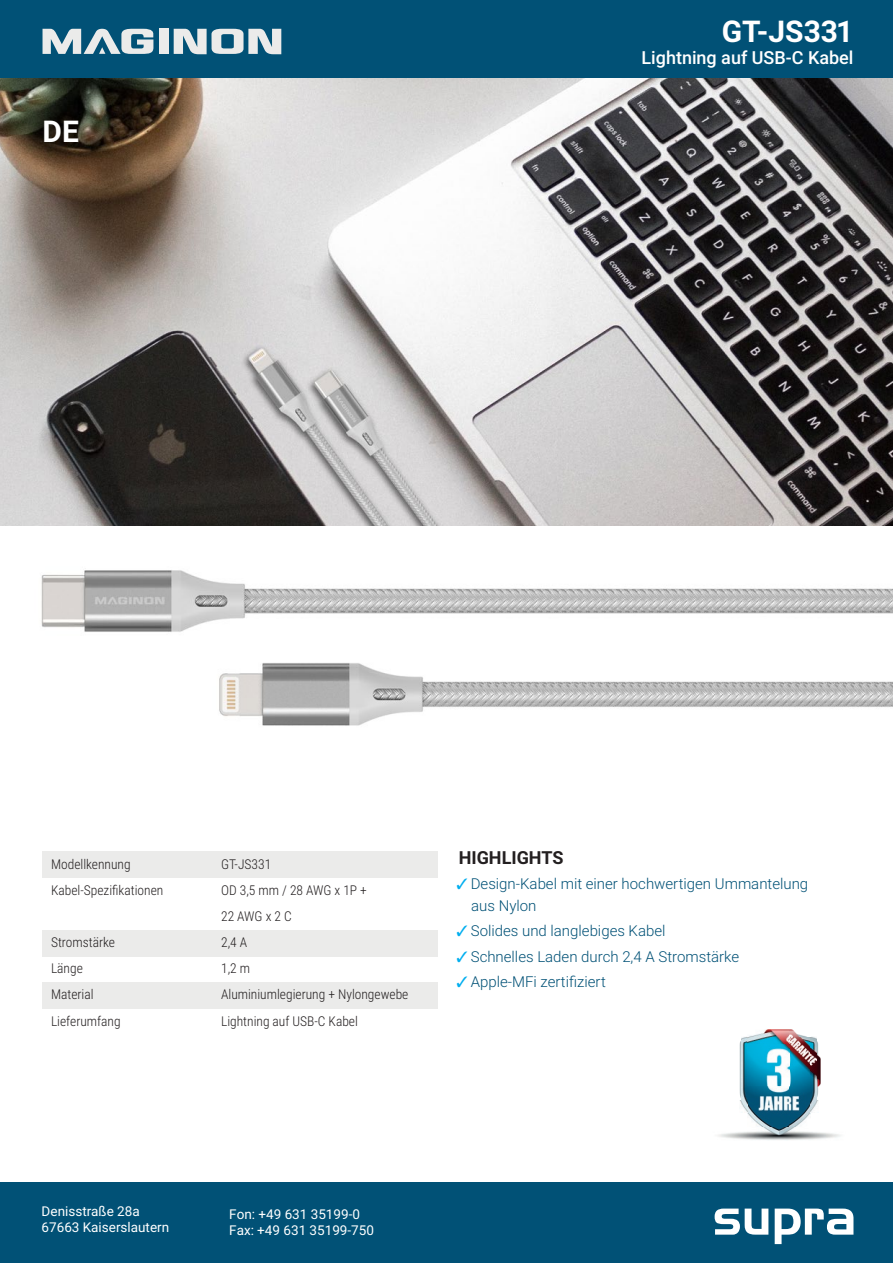
<style>
.page{position:relative;width:893px;height:1263px;background:#fff}
.page>*{position:absolute;margin:0;border:0;box-sizing:border-box;transform-origin:0 0}
.t1{font:700 30px "Roboto";color:#fff}
.t2{font:500 18px "Roboto";color:#fff}
._020_bold{font:700 18px "Roboto";color:#231f20}
.t3{font:300 15px/21.3px "Roboto";color:#015176}
.t4{font:300 13.5px/26.1px "Roboto Condensed";color:#231f20}
.t5{font:13.5px/16.2px "Roboto";color:#fff}
.s1{color:#00aeef}
</style>
<div class="page">
<div style="left:0;top:0;width:893px;height:79px;background:#015176"></div>
<div style="left:159px;top:29px;width:9px;height:25px;background:#ebebea"></div>
<svg style="left:174px;top:29px;width:107px;height:25px"></svg>
<svg style="left:43px;top:29px;width:110px;height:25px"></svg>
<div style="left:0;top:1183px;width:893px;height:80px;background:#015176"></div>
<svg style="left:715px;top:1208px;width:138px;height:36px"></svg>
<img style="left:0;top:79px;width:893px;height:446px">
<img style="left:718px;top:1126px;width:122px;height:14px">
<img style="left:747px;top:1030px;width:64px;height:96px">
<img style="left:740px;top:1037px;width:7px;height:75px">
<img style="left:811px;top:1037px;width:7px;height:75px">
<img style="left:739px;top:1043px;width:1px;height:51px">
<img style="left:818px;top:1045px;width:3px;height:42px">
<div style="left:43px;top:982px;width:395px;height:27px;background:#ebebea"></div>
<div style="left:43px;top:930px;width:395px;height:26px;background:#ebebea"></div>
<div style="left:43px;top:852px;width:395px;height:26px;background:#ebebea"></div>
<img style="left:41px;top:570px;width:852px;height:62px">
<img style="left:219px;top:663px;width:674px;height:63px">
<p class="t1" style="left:43px;top:110px;width:38px">DE</p>
<p class="t1" style="left:722px;top:10px;width:133px">GT-JS331</p>
<p class="t2" style="left:641px;top:45px;width:213px">Lightning auf USB-C Kabel</p>
<p class="t4" style="left:51px;top:850px;width:81px">Modellkennung</p>
<p class="t4" style="left:221px;top:850px;width:52px">GT-JS331</p>
<p class="t4" style="left:51px;top:876px;width:114px">Kabel-Spezifikationen</p>
<p class="t4" style="left:221px;top:876px;width:147px">OD 3,5 mm / 28 AWG x 1P +<br>22AWGx2C</p>
<p class="t4" style="left:51px;top:929px;width:66px">Stromstärke</p>
<p class="t4" style="left:221px;top:929px;width:28px">2,4 A</p>
<p class="t4" style="left:51px;top:955px;width:33px">Länge</p>
<p class="t4" style="left:221px;top:955px;width:31px">1,2 m</p>
<p class="t4" style="left:51px;top:981px;width:44px">Material</p>
<p class="t4" style="left:221px;top:981px;width:189px">Aluminiumlegierung + Nylongewebe</p>
<p class="t4" style="left:51px;top:1007px;width:71px">Lieferumfang</p>
<p class="t4" style="left:221px;top:1007px;width:138px">Lightning auf USB-C Kabel</p>
<p class="_020_bold" style="left:459px;top:845px;width:106px">HIGHLIGHTS</p>
<p class="t3" style="left:471px;top:873px;width:339px;text-indent:-15px"><span class="s1">✓</span> Design-Kabel mit einer hochwertigen Ummantelung aus Nylon</p>
<p class="t3" style="left:457px;top:920px;width:210px"><span class="s1">✓</span> Solides und langlebiges Kabel</p>
<p class="t3" style="left:457px;top:945px;width:284px"><span class="s1">✓</span> Schnelles Laden durch 2,4 A Stromstärke</p>
<p class="t3" style="left:457px;top:971px;width:151px"><span class="s1">✓</span> Apple-MFi zertifiziert</p>
<p class="t5" style="left:42px;top:1202px;width:129px">Denisstraße 28a<br>67663 Kaiserslautern</p>
<p class="t5" style="left:229px;top:1205px;width:147px">Fon: +49 631 35199-0<br>Fax: +49 631 35199-750</p>
</div>
